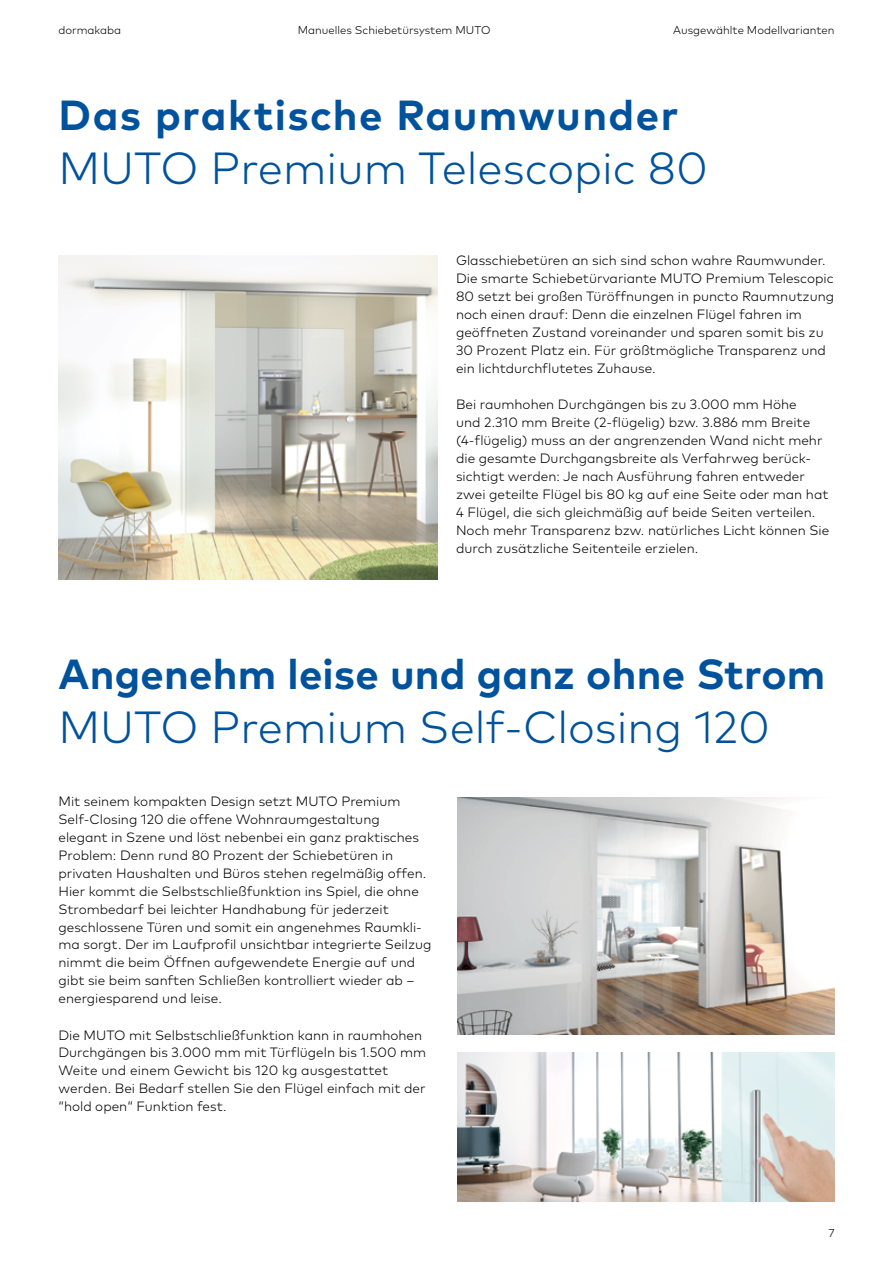
<style>
.page{position:relative;width:893px;height:1263px;background:#fff}
.page>*{position:absolute;margin:0;border:0;box-sizing:border-box;transform-origin:0 0}
.t1{font:300 45px "Mark Pro";color:#00529c}
.t2{font:700 42px "Mark Pro";letter-spacing:.005em;color:#00529c}
.t3{font:700 42px "Mark Pro";letter-spacing:.035em;color:#00529c}
.t4{font:300 13.5px/18px "Mark Pro";color:#000}
.t5{font:300 11.25px "Mark Pro";color:#000}
</style>
<div class="page">
<img style="left:58px;top:255px;width:380px;height:325px">
<img style="left:457px;top:797px;width:377px;height:237px">
<img style="left:457px;top:1052px;width:377px;height:150px">
<p class="t5" style="left:58px;top:21px;width:64px">dormakaba</p>
<p class="t5" style="left:298px;top:21px;width:194px">Manuelles Schiebetürsystem MUTO</p>
<p class="t5" style="left:673px;top:21px;width:163px">Ausgewählte Modellvarianten</p>
<h2 class="t3" style="left:58px;top:84px;width:621px">Das praktische Raumwunder</h2>
<h1 class="t1" style="left:58px;top:135px;width:651px">MUTO Premium Telescopic 80</h1>
<p class="t4" style="left:456px;top:251px;width:380px">Glasschiebetüren an sich sind schon wahre Raumwunder.<br>Die smarte Schiebetürvariante MUTO Premium Telescopic 80 setzt bei großen Türöffnungen in puncto Raumnutzung noch einen drauf: Denn die einzelnen Flügel fahren im geöffneten Zustand voreinander und sparen somit bis zu 30 Prozent Platz ein. Für größtmögliche Transparenz und ein lichtdurchflutetes Zuhause.</p>
<p class="t4" style="left:456px;top:395px;width:375px">Bei raumhohen Durchgängen bis zu 3.000 mm Höhe<br>und 2.310 mm Breite (2-flügelig) bzw. 3.886 mm Breite (4-flügelig) muss an der angrenzenden Wand nicht mehr die gesamte Durchgangsbreite als Verfahrweg berück&shy;sichtigt werden: Je nach Ausführung fahren entweder zwei geteilte Flügel bis 80 kg auf eine Seite oder man hat 4 Flügel, die sich gleichmäßig auf beide Seiten verteilen.<br>Noch mehr Transparenz bzw. natürliches Licht können Sie durch zusätzliche Seitenteile erzielen.</p>
<h2 class="t2" style="left:58px;top:642px;width:768px">Angenehm leise und ganz ohne Strom</h2>
<h1 class="t1" style="left:58px;top:693px;width:713px">MUTO Premium Self-Closing 120</h1>
<p class="t4" style="left:58px;top:791px;width:375px">Mit seinem kompakten Design setzt MUTO Premium Self-Closing 120 die offene Wohnraumgestaltung elegant in Szene und löst nebenbei ein ganz praktisches Problem: Denn rund 80 Prozent der Schiebetüren in privaten Haushalten und Büros stehen regelmäßig offen.<br>Hier kommt die Selbstschließfunktion ins Spiel, die ohne Strombedarf bei leichter Handhabung für jederzeit geschlossene Türen und somit ein angenehmes Raumkli&shy;ma sorgt. Der im Laufprofil unsichtbar integrierte Seilzug nimmt die beim Öffnen aufgewendete Energie auf und gibt sie beim sanften Schließen kontrolliert wieder ab – energiesparend und leise.</p>
<p class="t4" style="left:58px;top:1025px;width:369px">Die MUTO mit Selbstschließfunktion kann in raumhohen Durchgängen bis 3.000 mm mit Türflügeln bis 1.500 mm Weite und einem Gewicht bis 120 kg ausgestattet werden. Bei Bedarf stellen Sie den Flügel einfach mit der “hold open“ Funktion fest.</p>
<p class="t5" style="left:828px;top:1224px;width:8px">7</p>
</div>
